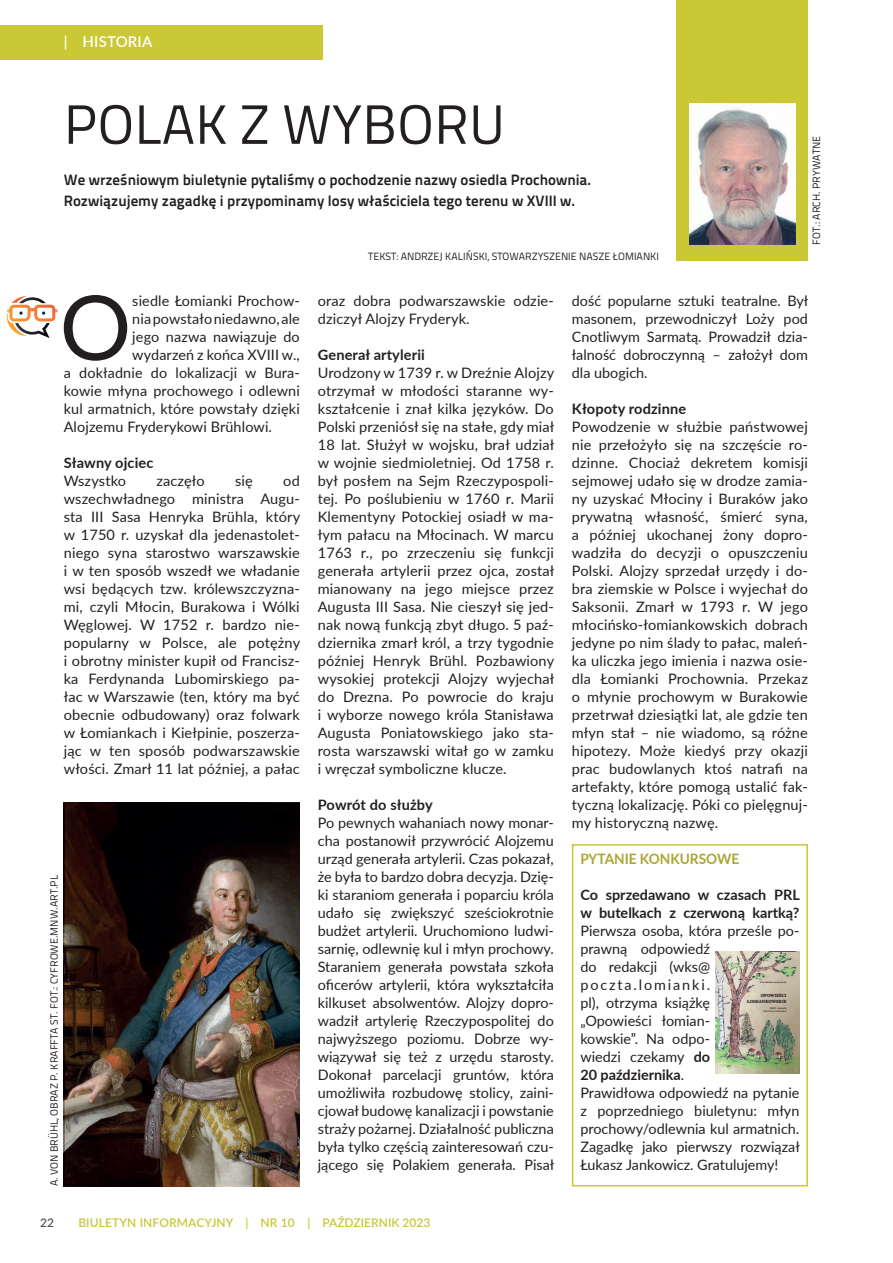
<style>
.page{position:relative;width:893px;height:1263px;background:#fff}
.page>*{position:absolute;margin:0;border:0;box-sizing:border-box;transform-origin:0 0}
.t1{font:89.7px "Lato";color:#231f20}
.t2{font:55.5px "Titillium";letter-spacing:.01em;color:#231f20}
.t3{font:700 15px/21px "Titillium Text 22 L";color:#231f20}
.t4{font:600 15px "Lato";letter-spacing:.01em;color:#fff}
.t5{font:14.4px/18px "Lato";color:#231f20;text-align:justify}
.t6{font:700 14.4px/18px "Lato";color:#231f20}
.t7{font:700 14.4px "Lato";color:#a9a631;scale:.95 1}
.t8{font:600 12px "Lato";letter-spacing:.01em;color:#c9c737}
.t9{font:600 12px "Lato";color:#57585a}
.t10{font:10.5px "Titillium Text 22 L";color:#231f20}
.t11{font:4.2px/5.6px "Cooper Bd EU Normal";color:#231f20;text-align:right}
.t12{font:2.55px/3.2px "Courgette";color:#231f20;text-align:right}
.t13{font:2.25px "Cooper Md EU Normal";letter-spacing:.01em;color:#231f20}
.s1{font-weight:700}
</style>
<div class="page">
<div style="left:0;top:26px;width:323px;height:34px;background:#cac835"></div>
<div style="left:572px;top:844px;width:236px;height:342px;border:2px solid #cac736"></div>
<img style="left:716px;top:951px;width:83px;height:123px">
<svg style="left:769px;top:951px;width:28px;height:1px"></svg>
<div style="left:676px;top:0;width:132px;height:260px;background:#cac835"></div>
<img style="left:689px;top:103px;width:106px;height:141px">
<img style="left:64px;top:802px;width:236px;height:384px">
<svg style="left:7px;top:296px;width:50px;height:42px"></svg>
<p class="t4" style="left:64px;top:31px;width:90px">| HISTORIA</p>
<h2 class="t2" style="left:64px;top:84px;width:442px">POLAK Z WYBORU</h2>
<p class="t3" style="left:64px;top:169px;width:529px">We wrześniowym biuletynie pytaliśmy o pochodzenie nazwy osiedla Prochownia.<br>Rozwiązujemy zagadkę i przypominamy losy właściciela tego terenu w XVIII w.</p>
<p class="t10" style="left:368px;top:249px;width:292px">TEKST: ANDRZEJ KALIŃSKI, STOWARZYSZENIE NASZE ŁOMIANKI</p>
<p class="t10" style="left:809px;top:244px;width:110px;rotate:-90deg">FOT.: ARCH. PRYWATNE</p>
<h1 class="t1" style="left:60px;top:263px;width:73px">O</h1>
<p class="t5" style="left:132px;top:291px;width:169px">siedle Łomianki Prochow-</p>
<p class="t5" style="left:132px;top:309px;width:169px">nia powstało niedawno, ale</p>
<p class="t5" style="left:132px;top:327px;width:169px">jego nazwa nawiązuje do</p>
<p class="t5" style="left:132px;top:345px;width:169px">wydarzeń z końca XVIII w.,</p>
<p class="t5" style="left:64px;top:363px;width:238px">a dokładnie do lokalizacji w Bura-</p>
<p class="t5" style="left:64px;top:381px;width:237px">kowie młyna prochowego i odlewni</p>
<p class="t5" style="left:64px;top:399px;width:237px">kul armatnich, które powstały dzięki</p>
<p class="t5" style="left:64px;top:417px;width:210px">Alojzemu Fryderykowi Brühlowi.</p>
<p class="t6" style="left:64px;top:453px;width:91px">Sławny ojciec</p>
<p class="t5" style="left:64px;top:471px;width:64px">Wszystko</p>
<p class="t5" style="left:156px;top:471px;width:50px">zaczęło</p>
<p class="t5" style="left:235px;top:471px;width:19px">się</p>
<p class="t5" style="left:64px;top:471px;width:238px;text-indent:219px">od wszechwładnego ministra Augu&shy;sta III Sasa Henryka Brühla, który w 1750 r. uzyskał dla jedenastolet&shy;niego syna starostwo warszawskie i w ten sposób wszedł we władanie wsi będących tzw. królewszczyzna&shy;mi, czyli Młocin, Burakowa i Wólki Węglowej. W 1752 r. bardzo nie&shy;popularny w Polsce, ale potężny i obrotny minister kupił od Francisz&shy;ka Ferdynanda Lubomirskiego pa&shy;łac w Warszawie (ten, który ma być obecnie odbudowany) oraz folwark w Łomiankach i Kiełpinie, poszerza&shy;jąc w ten sposób podwarszawskie włości. Zmarł 11 lat później, a pałac</p>
<p class="t10" style="left:46px;top:1186px;width:313px;rotate:-90deg">A. VON BRÜHL, OBRAZ P. KRAFFTA ST. FOT.: CYFROWE.MNW.ART.PL</p>
<p class="t5" style="left:318px;top:291px;width:238px">oraz dobra podwarszawskie odzie&shy;dziczył Alojzy Fryderyk.</p>
<p class="t6" style="left:318px;top:345px;width:109px">Generał artylerii</p>
<p class="t5" style="left:318px;top:363px;width:238px">Urodzony w 1739 r. w Dreźnie Alojzy otrzymał w młodości staranne wy&shy;kształcenie i znał kilka języków. Do Polski przeniósł się na stałe, gdy miał 18 lat. Służył w wojsku, brał udział w wojnie siedmioletniej. Od 1758 r. był posłem na Sejm Rzeczypospoli&shy;tej. Po poślubieniu w 1760 r. Marii Klementyny Potockiej osiadł w ma&shy;łym pałacu na Młocinach. W marcu 1763 r., po zrzeczeniu się funkcji generała artylerii przez ojca, został mianowany na jego miejsce przez Augusta III Sasa. Nie cieszył się jed&shy;nak nową funkcją zbyt długo. 5 paź&shy;dziernika zmarł król, a trzy tygodnie później Henryk Brühl. Pozbawiony wysokiej protekcji Alojzy wyjechał do Drezna. Po powrocie do kraju i wyborze nowego króla Stanisława Augusta Poniatowskiego jako sta&shy;rosta warszawski witał go w zamku i wręczał symboliczne klucze.</p>
<p class="t6" style="left:318px;top:795px;width:116px">Powrót do służby</p>
<p class="t5" style="left:318px;top:813px;width:238px">Po pewnych wahaniach nowy monar&shy;cha postanowił przywrócić Alojzemu urząd generała artylerii. Czas pokazał, że była to bardzo dobra decyzja. Dzię&shy;ki staraniom generała i poparciu króla udało się zwiększyć sześciokrotnie budżet artylerii. Uruchomiono ludwi&shy;sarnię, odlewnię kul i młyn prochowy.<br>Staraniem generała powstała szkoła oficerów artylerii, która wykształciła kilkuset absolwentów. Alojzy dopro&shy;wadził artylerię Rzeczypospolitej do najwyższego poziomu. Dobrze wy&shy;wiązywał się też z urzędu starosty.<br>Dokonał parcelacji gruntów, która umożliwiła rozbudowę stolicy, zaini&shy;cjował budowę kanalizacji i powstanie straży pożarnej. Działalność publiczna była tylko częścią zainteresowań czu&shy;jącego się Polakiem generała. Pisał</p>
<p class="t9" style="left:40px;top:1213px;width:15px">22</p>
<p class="t8" style="left:78px;top:1213px;width:353px">BIULETYN INFORMACYJNY | NR 10 | PAŹDZIERNIK 2023</p>
<p class="t5" style="left:572px;top:291px;width:238px">dość popularne sztuki teatralne. Był masonem, przewodniczył Loży pod Cnotliwym Sarmatą. Prowadził dzia&shy;łalność dobroczynną – założył dom dla ubogich.</p>
<p class="t6" style="left:572px;top:399px;width:116px">Kłopoty rodzinne</p>
<p class="t5" style="left:572px;top:417px;width:238px">Powodzenie w służbie państwowej nie przełożyło się na szczęście ro&shy;dzinne. Chociaż dekretem komisji sejmowej udało się w drodze zamia&shy;ny uzyskać Młociny i Buraków jako prywatną własność, śmierć syna, a później ukochanej żony dopro&shy;wadziła do decyzji o opuszczeniu Polski. Alojzy sprzedał urzędy i do&shy;bra ziemskie w Polsce i wyjechał do Saksonii. Zmarł w 1793 r. W jego młocińsko-łomiankowskich dobrach jedyne po nim ślady to pałac, maleń&shy;ka uliczka jego imienia i nazwa osie&shy;dla Łomianki Prochownia. Przekaz o młynie prochowym w Burakowie przetrwał dziesiątki lat, ale gdzie ten młyn stał – nie wiadomo, są różne hipotezy. Może kiedyś przy okazji prac budowlanych ktoś natrafi na artefakty, które pomogą ustalić fak&shy;tyczną lokalizację. Póki co pielęgnuj&shy;my historyczną nazwę.</p>
<p class="t7" style="left:580px;top:848px;width:169px">PYTANIE KONKURSOWE</p>
<p class="t6" style="left:580px;top:885px;width:221px">Co sprzedawano w czasach PRL w butelkach z czerwoną kartką?</p>
<p class="t5" style="left:580px;top:921px;width:221px;text-align:left">Pierwsza osoba, któ ra prześle po&shy;prawną odpowiedź<br>do redakcji (wks@ poczta.lomianki.<br>pl), otrzyma książkę<br>„Opowieści łomian-<br>kowskie”. Na odpo-<br>wiedzi czekamy <span class="s1">do<br>20 października</span>.<br>Prawidłowa odpowiedź na pytanie z poprzedniego biuletynu: młyn prochowy/odlewnia kul armatnich.<br>Zagadkę jako pierwszy rozwiązał<br>Łukasz Jankowicz. Gratulujemy!</p>
<p class="t13" style="left:760px;top:981px;width:28px">Ewa Barbara Jędrzejczak</p>
<p class="t11" style="left:747px;top:993px;width:41px">OPOWIEŚCI<br>ŁOMIANKOWSKIE</p>
<p class="t12" style="left:763px;top:1007px;width:25px">Bajki, legendy<br>i historie prawdziwe</p>
</div>
